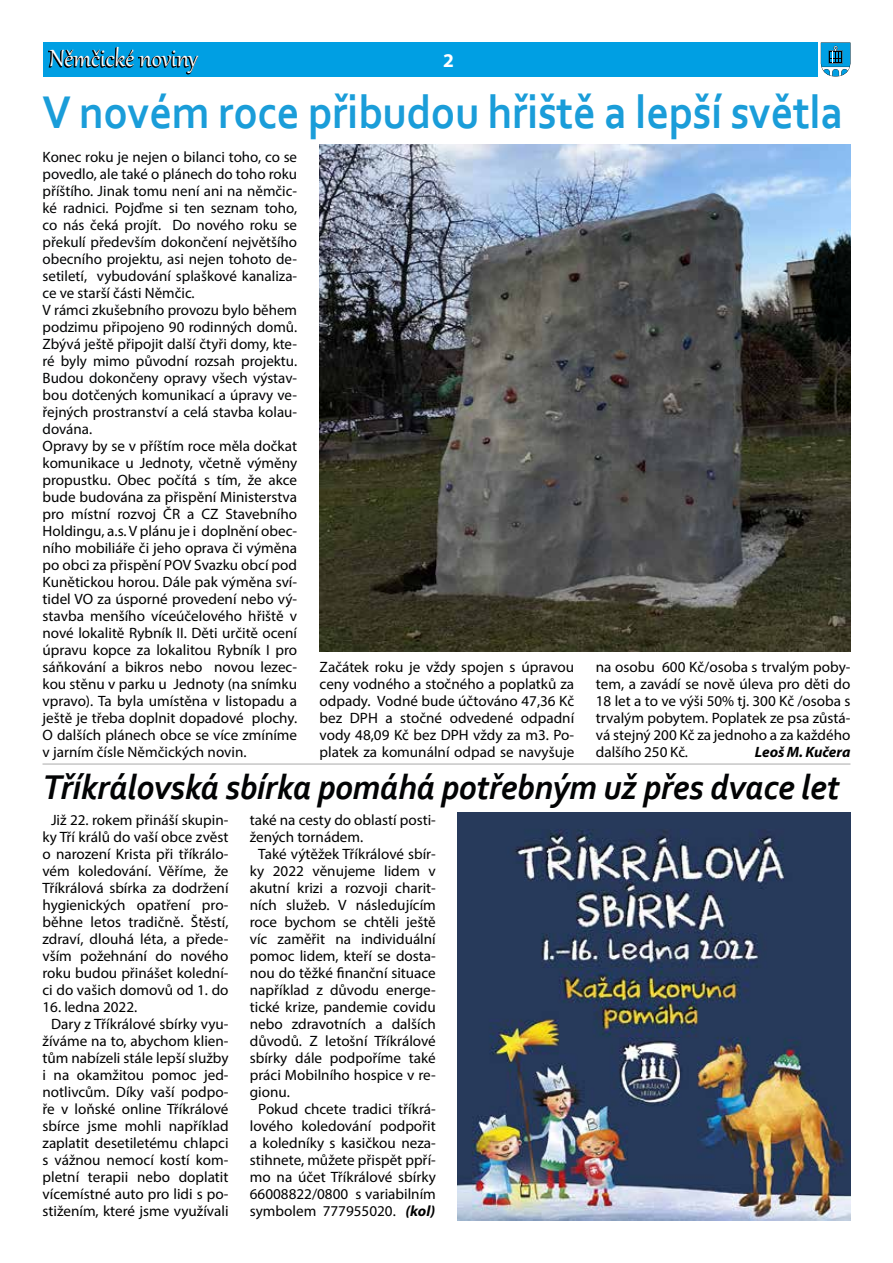
<style>
.page{position:relative;width:893px;height:1263px;background:#fff}
.page>*{position:absolute;margin:0;border:0;box-sizing:border-box;transform-origin:0 0}
.t1{font:700 48px "Corbel";letter-spacing:-.01em;color:#1a9dd9;scale:.93 1}
.t2{font:italic 700 36px "Corbel";letter-spacing:-.01em;color:#020304;scale:.96 1}
.t3{font:28.95px "Gabriola";color:#fff}
.t4{font:700 19.5px "Myriad Pro";color:#fff}
.t5{font:15px/17px "Myriad Pro";color:#000;text-align:justify}
.t6{font:15px/17px "Myriad Pro";color:#020304}
.t7{font:italic 700 15px "Myriad Pro";letter-spacing:-.005em;color:#000}
.s1{font-weight:700;font-style:italic}
</style>
<div class="page">
<div style="left:43px;top:42px;width:774px;height:34px;background:#009fe3"></div>
<svg style="left:48px;top:47px;width:151px;height:28px"></svg>
<img style="left:320px;top:145px;width:530px;height:506px">
<img style="left:457px;top:813px;width:393px;height:407px">
<svg style="left:821px;top:43px;width:29px;height:33px"></svg>
<hr style="left:43px;top:763px;width:807px;height:2px;background:#c6c6c6">
<h3 class="t3" style="left:49px;top:39px;width:150px">Němčické noviny</h3>
<h3 class="t4" style="left:443px;top:47px;width:12px">2</h3>
<h1 class="t1" style="left:43px;top:82px;width:863px">V novém roce přibudou hřiště a lepší světla</h1>
<p class="t6" style="left:43px;top:148px;width:256px">Konec roku je nejen o bilanci toho, co se povedlo, ale také o plánech do toho roku příštího. Jinak tomu není ani na němčic&shy;ké radnici. Pojďme si ten seznam toho, co nás čeká projít. Do nového roku se překulí především dokončení největšího obecního projektu, asi nejen tohoto de&shy;setiletí, vybudování splaškové kanaliza&shy;ce ve starší části Němčic.<br>V rámci zkušebního provozu bylo během podzimu připojeno 90 rodinných domů.<br>Zbývá ještě připojit další čtyři domy, kte&shy;ré byly mimo původní rozsah projektu.<br>Budou dokončeny opravy všech výstav&shy;bou dotčených komunikací a úpravy ve&shy;řejných prostranství a celá stavba kolau&shy;dována.</p>
<p class="t5" style="left:43px;top:437px;width:256px">Opravy by se v příštím roce měla dočkat komunikace u Jednoty, včetně výměny propustku. Obec počítá s tím, že akce bude budována za přispění Ministerstva pro místní rozvoj ČR a CZ Stavebního Holdingu, a.s. V plánu je i doplnění obec&shy;ního mobiliáře či jeho oprava či výměna po obci za přispění POV Svazku obcí pod Kunětickou horou. Dále pak výměna sví&shy;tidel VO za úsporné provedení nebo vý&shy;stavba menšího víceúčelového hřiště v nové lokalitě Rybník II. Děti určitě ocení úpravu kopce za lokalitou Rybník I pro sáňkování a bikros nebo novou lezec&shy;kou stěnu v parku u Jednoty (na snímku vpravo). Ta byla umístěna v listopadu a ještě je třeba doplnit dopadové plochy.<br>O dalších plánech obce se více zmíníme v jarním čísle Němčických novin.</p>
<p class="t5" style="left:320px;top:658px;width:256px">Začátek roku je vždy spojen s úpravou ceny vodného a stočného a poplatků za odpady. Vodné bude účtováno 47,36 Kč bez DPH a stočné odvedené odpadní vody 48,09 Kč bez DPH vždy za m3. Po&shy;platek za komunální odpad se navyšuje</p>
<p class="t5" style="left:596px;top:658px;width:256px">na osobu 600 Kč/osoba s trvalým poby&shy;tem, a zavádí se nově úleva pro děti do 18 let a to ve výši 50% tj. 300 Kč /osoba s trvalým pobytem. Poplatek ze psa zůstá&shy;vá stejný 200 Kč za jednoho a za každého dalšího 250 Kč.</p>
<p class="t7" style="left:755px;top:742px;width:97px">Leoš M. Kučera</p>
<h2 class="t2" style="left:43px;top:765px;width:832px">Tříkrálovská sbírka pomáhá potřebným už přes dvace let</h2>
<p class="t5" style="left:43px;top:811px;width:188px;text-align:center">Již 22. rokem přináší skupin&shy;ky Tří králů do vaší obce zvěst o narození Krista při tříkrálo&shy;vém koledování. Věříme, že<br>Tříkrálová sbírka za dodržení hygienických opatření pro&shy;běhne letos tradičně. Štěstí, zdraví, dlouhá léta, a přede&shy;vším požehnání do nového roku budou přinášet kolední&shy;ci do vašich domovů od 1. do</p>
<p class="t5" style="left:43px;top:998px;width:96px">16. ledna 2022.</p>
<p class="t5" style="left:51px;top:1015px;width:179px">Dary z Tříkrálové sbírky vyu-</p>
<p class="t5" style="left:43px;top:1032px;width:188px">žíváme na to, abychom klien-</p>
<p class="t5" style="left:43px;top:1049px;width:188px">tům nabízeli stále lepší služby</p>
<p class="t5" style="left:43px;top:1066px;width:188px">i na okamžitou pomoc jed-</p>
<p class="t5" style="left:43px;top:1083px;width:188px">notlivcům. Díky vaší podpo-</p>
<p class="t5" style="left:43px;top:1100px;width:188px">ře v loňské online Tříkrálové</p>
<p class="t5" style="left:43px;top:1117px;width:188px">sbírce jsme mohli například</p>
<p class="t5" style="left:43px;top:1134px;width:188px">zaplatit desetiletému chlapci</p>
<p class="t5" style="left:43px;top:1151px;width:188px">s vážnou nemocí kostí kom-</p>
<p class="t5" style="left:43px;top:1168px;width:188px">pletní terapii nebo doplatit</p>
<p class="t5" style="left:43px;top:1185px;width:188px">vícemístné auto pro lidi s po-</p>
<p class="t5" style="left:43px;top:1202px;width:188px">stižením, které jsme využívali</p>
<p class="t5" style="left:250px;top:811px;width:188px">také na cesty do oblastí posti-</p>
<p class="t5" style="left:250px;top:828px;width:115px">žených tornádem.</p>
<p class="t5" style="left:258px;top:845px;width:179px">Také výtěžek Tříkrálové sbír-</p>
<p class="t5" style="left:250px;top:862px;width:188px">ky 2022 věnujeme lidem v</p>
<p class="t5" style="left:250px;top:879px;width:188px">akutní krizi a rozvoji charit-</p>
<p class="t5" style="left:250px;top:896px;width:188px">ních služeb. V následujícím</p>
<p class="t5" style="left:250px;top:913px;width:188px">roce bychom se chtěli ještě</p>
<p class="t5" style="left:250px;top:930px;width:188px">víc zaměřit na individuální</p>
<p class="t5" style="left:250px;top:947px;width:188px">pomoc lidem, kteří se dosta-</p>
<p class="t5" style="left:250px;top:964px;width:188px">nou do těžké finanční situace</p>
<p class="t5" style="left:250px;top:981px;width:188px">například z důvodu energe-</p>
<p class="t5" style="left:250px;top:998px;width:188px">tické krize, pandemie covidu</p>
<p class="t5" style="left:250px;top:1015px;width:188px">nebo zdravotních a dalších</p>
<p class="t5" style="left:250px;top:1032px;width:188px">důvodů. Z letošní Tříkrálové</p>
<p class="t5" style="left:250px;top:1049px;width:188px">sbírky dále podpoříme také</p>
<p class="t5" style="left:250px;top:1066px;width:188px">práci Mobilního hospice v re-</p>
<p class="t5" style="left:250px;top:1083px;width:42px">gionu.</p>
<p class="t5" style="left:258px;top:1100px;width:179px">Pokud chcete tradici tříkrá-</p>
<p class="t5" style="left:250px;top:1117px;width:188px">lového koledování podpořit</p>
<p class="t5" style="left:250px;top:1134px;width:188px">a koledníky s kasičkou neza-</p>
<p class="t5" style="left:250px;top:1151px;width:188px">stihnete, můžete přispět ppří-</p>
<p class="t5" style="left:250px;top:1168px;width:188px">mo na účet Tříkrálové sbírky</p>
<p class="t5" style="left:250px;top:1185px;width:188px">66008822/0800 s variabilním</p>
<p class="t5" style="left:250px;top:1202px;width:187px">symbolem 777955020. <span class="s1">(kol)</span></p>
</div>
